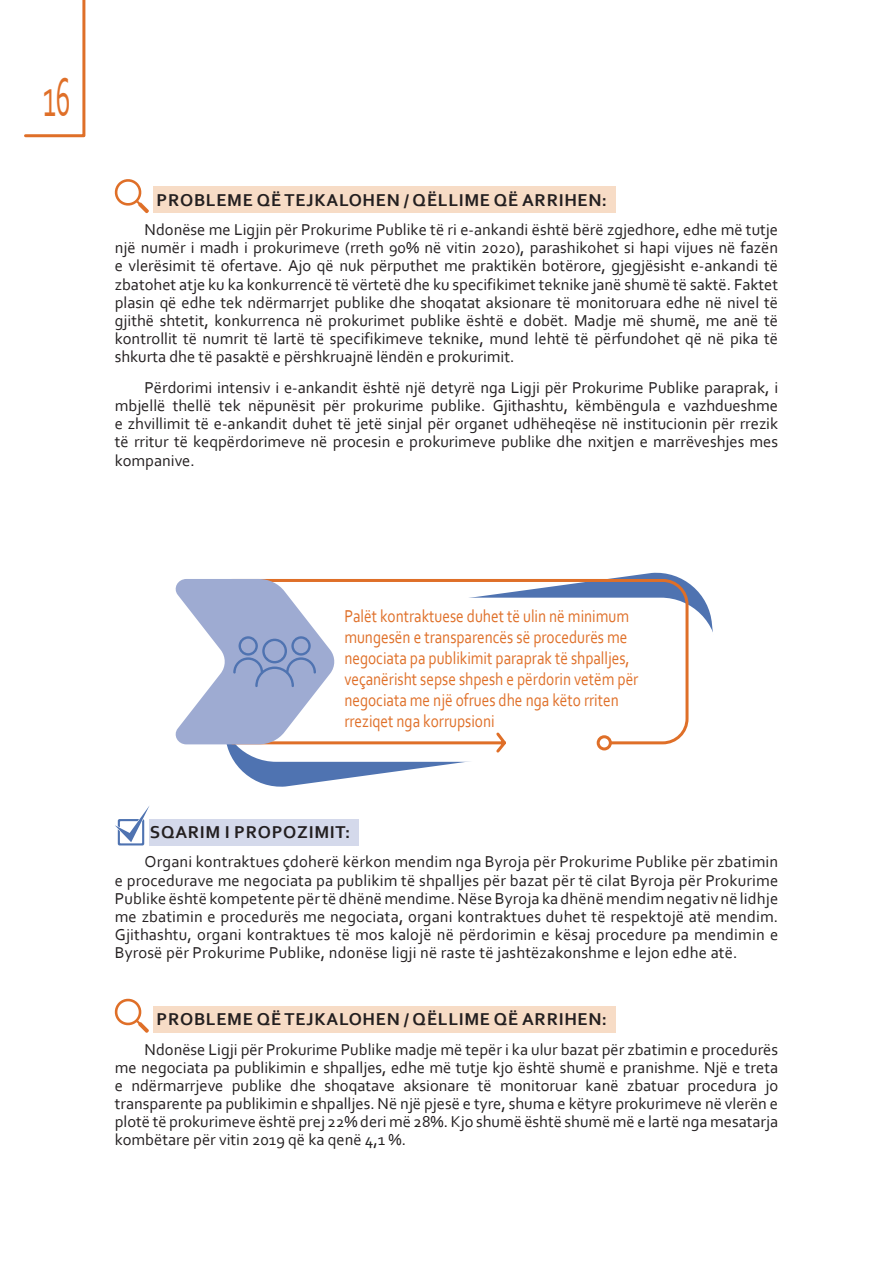
<style>
.page{position:relative;width:893px;height:1263px;background:#fff}
.page>*{position:absolute;margin:0;border:0;box-sizing:border-box;transform-origin:0 0}
.t1{font:57px "Corbel";color:#df6f28;scale:.5 1}
.tavela_vnatre{font:18px/21px "Corbel";color:#df6f28;scale:.85 1}
.Nadminuvanje_na_prob{font:700 18px "Corbel";letter-spacing:.04em;color:#231f20}
.Objasnuvanje_na_pred{font:700 18px "Corbel";letter-spacing:.04em;color:#231f20}
.t2{font:16.5px/18.1px "Corbel";color:#231f20;text-align:justify}
</style>
<div class="page">
<svg style="left:24px;top:0;width:62px;height:138px"></svg>
<div style="left:153px;top:186px;width:463px;height:27px;background:#f7dcc6"></div>
<div style="left:149px;top:819px;width:210px;height:26px;background:#d4d9eb"></div>
<div style="left:153px;top:1006px;width:463px;height:27px;background:#f7dcc6"></div>
<svg style="left:114px;top:179px;width:35px;height:34px"></svg>
<svg style="left:230px;top:572px;width:483px;height:215px"></svg>
<div style="left:220px;top:598px;width:497px;height:164px;background:#fff;border-radius:56px"></div>
<svg style="left:230px;top:577px;width:460px;height:168px"></svg>
<svg style="left:175px;top:579px;width:438px;height:176px"></svg>
<svg style="left:115px;top:806px;width:35px;height:39px"></svg>
<svg style="left:114px;top:998px;width:35px;height:35px"></svg>
<h1 class="t1" style="left:43px;top:62px;width:57px">16</h1>
<p class="Nadminuvanje_na_prob" style="left:157px;top:188px;width:452px">PROBLEME QË TEJKALOHEN / QËLLIME QË ARRIHEN:</p>
<p class="t2" style="left:115px;top:220px;width:665px;text-indent:30px">Ndonëse me Ligjin për Prokurime Publike të ri e-ankandi është bërë zgjedhore, edhe më tutje një numër i madh i prokurimeve (rreth 90% në vitin 2020), parashikohet si hapi vijues në fazën e vlerësimit të ofertave. Ajo që nuk përputhet me praktikën botërore, gjegjësisht e-ankandi të zbatohet atje ku ka konkurrencë të vërtetë dhe ku specifikimet teknike janë shumë të saktë. Faktet plasin që edhe tek ndërmarrjet publike dhe shoqatat aksionare të monitoruara edhe në nivel të gjithë shtetit, konkurrenca në prokurimet publike është e dobët. Madje më shumë, me anë të kontrollit të numrit të lartë të specifikimeve teknike, mund lehtë të përfundohet që në pika të shkurta dhe të pasaktë e përshkruajnë lëndën e prokurimit.</p>
<p class="t2" style="left:115px;top:378px;width:665px;text-indent:30px">Përdorimi intensiv i e-ankandit është një detyrë nga Ligji për Prokurime Publike paraprak, i mbjellë thellë tek nëpunësit për prokurime publike. Gjithashtu, këmbëngula e vazhdueshme e zhvillimit të e-ankandit duhet të jetë sinjal për organet udhëheqëse në institucionin për rrezik të rritur të keqpërdorimeve në procesin e prokurimeve publike dhe nxitjen e marrëveshjes mes kompanive.</p>
<p class="tavela_vnatre" style="left:344px;top:605px;width:347px">Palët kontraktuese duhet të ulin në minimum mungesën e transparencës së procedurës me negociata pa publikimit paraprak të shpalljes, veçanërisht sepse shpesh e përdorin vetëm për negociata me një ofrues dhe nga këto rriten rreziqet nga korrupsioni</p>
<p class="Objasnuvanje_na_pred" style="left:150px;top:821px;width:202px">SQARIM I PROPOZIMIT:</p>
<p class="t2" style="left:115px;top:852px;width:665px;text-indent:30px">Organi kontraktues çdoherë kërkon mendim nga Byroja për Prokurime Publike për zbatimin e procedurave me negociata pa publikim të shpalljes për bazat për të cilat Byroja për Prokurime Publike është kompetente për të dhënë mendime. Nëse Byroja ka dhënë mendim negativ në lidhje me zbatimin e procedurës me negociata, organi kontraktues duhet të respektojë atë mendim.<br>Gjithashtu, organi kontraktues të mos kalojë në përdorimin e kësaj procedure pa mendimin e Byrosë për Prokurime Publike, ndonëse ligji në raste të jashtëzakonshme e lejon edhe atë.</p>
<p class="Nadminuvanje_na_prob" style="left:157px;top:1008px;width:452px">PROBLEME QË TEJKALOHEN / QËLLIME QË ARRIHEN:</p>
<p class="t2" style="left:115px;top:1040px;width:665px;text-indent:30px">Ndonëse Ligji për Prokurime Publike madje më tepër i ka ulur bazat për zbatimin e procedurës me negociata pa publikimin e shpalljes, edhe më tutje kjo është shumë e pranishme. Një e treta e ndërmarrjeve publike dhe shoqatave aksionare të monitoruar kanë zbatuar procedura jo transparente pa publikimin e shpalljes. Në një pjesë e tyre, shuma e këtyre prokurimeve në vlerën e plotë të prokurimeve është prej 22% deri më 28%. Kjo shumë është shumë më e lartë nga mesatarja kombëtare për vitin 2019 që ka qenë 4,1 %.</p>
</div>
